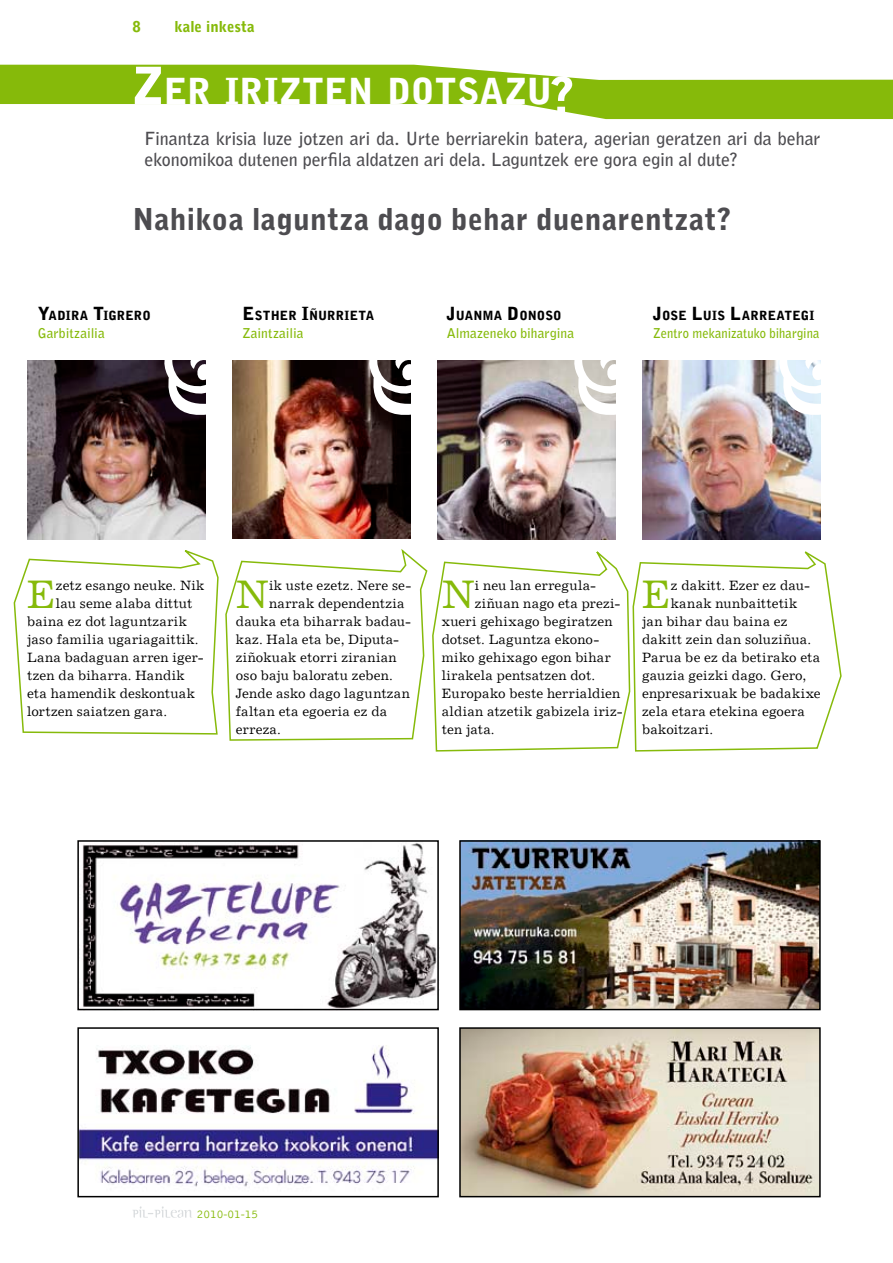
<style>
.page{position:relative;width:893px;height:1263px;background:#fff}
.page>*{position:absolute;margin:0;border:0;box-sizing:border-box;transform-origin:0 0}
.t1{font:39.75px "Excelsior LT";color:#86ba0a}
.t2{font:900 35.7px "Bell Gothic Std";letter-spacing:.015em;color:#fff}
.t3{font:900 30px "Bell Gothic Std";letter-spacing:.015em;color:#4d4c50}
.t4{font:700 18px/21px "Bell Gothic Std";letter-spacing:-.01em;color:#4d4c50}
.t5{font:900 15px "Bell Gothic Std";color:#86ba0a}
.t6{font:13.5px "Excelsior LT";letter-spacing:.015em;color:#000}
.t7{font:700 13.5px "Bell Gothic Std";letter-spacing:.005em;color:#86ba0a}
.t8{font:700 13.5px "Bell Gothic Std";letter-spacing:.005em;color:#86ba0a;scale:.93 1}
.t9{font:900 12.6px "Bell Gothic Std";letter-spacing:.01em;color:#000}
.t10{font:300 12px "Bell Gothic";color:#86ba0a}
.s1{font-size:51px}
.s2{font-size:18px}
</style>
<div class="page">
<svg style="left:133px;top:1206px;width:59px;height:12px"></svg>
<svg style="left:0;top:65px;width:893px;height:54px;fill:#86ba0a"></svg>
<img style="left:27px;top:361px;width:179px;height:178px">
<svg style="left:156px;top:360px;width:50px;height:59px"></svg>
<img style="left:232px;top:361px;width:178px;height:178px">
<svg style="left:361px;top:360px;width:50px;height:59px"></svg>
<img style="left:437px;top:360px;width:179px;height:179px">
<svg style="left:566px;top:360px;width:50px;height:59px"></svg>
<img style="left:642px;top:361px;width:179px;height:178px">
<svg style="left:771px;top:360px;width:50px;height:59px"></svg>
<svg style="left:13px;top:550px;width:206px;height:185px"></svg>
<svg style="left:225px;top:549px;width:617px;height:203px"></svg>
<img style="left:80px;top:1045px;width:356px;height:142px">
<div style="left:77px;top:1027px;width:362px;height:170px;border:2px solid #000"></div>
<img style="left:462px;top:1030px;width:356px;height:164px">
<div style="left:459px;top:1027px;width:362px;height:170px;border:2px solid #000"></div>
<img style="left:78px;top:843px;width:361px;height:168px">
<div style="left:77px;top:840px;width:362px;height:170px;border:2px solid #000"></div>
<img style="left:462px;top:843px;width:356px;height:164px">
<div style="left:459px;top:840px;width:362px;height:170px;border:2px solid #000"></div>
<p class="t5" style="left:133px;top:18px;width:10px">8</p>
<p class="t5" style="left:175px;top:18px;width:81px">kale inkesta</p>
<h2 class="t2" style="left:132px;top:71px;width:444px"><span class="s1">Z</span>ER IRIZTEN DOTSAZU<span class="s1">?</span></h2>
<h3 class="t4" style="left:145px;top:128px;width:677px">Finantza krisia luze jotzen ari da. Urte berriarekin batera, agerian geratzen ari da behar ekonomikoa dutenen perfila aldatzen ari dela. Laguntzek ere gora egin al dute?</h3>
<h3 class="t3" style="left:133px;top:202px;width:600px">Nahikoa laguntza dago behar duenarentzat?</h3>
<p class="t9" style="left:38px;top:308px;width:114px"><span class="s2">Y</span>ADIRA <span class="s2">T</span>IGRERO</p>
<p class="t7" style="left:38px;top:325px;width:68px">Garbitzailia</p>
<p class="t9" style="left:242px;top:308px;width:133px"><span class="s2">E</span>STHER <span class="s2">I</span>ÑURRIETA</p>
<p class="t7" style="left:242px;top:325px;width:63px">Zaintzailia</p>
<p class="t9" style="left:447px;top:308px;width:116px"><span class="s2">J</span>UANMA <span class="s2">D</span>ONOSO</p>
<p class="t7" style="left:447px;top:325px;width:129px">Almazeneko bihargina</p>
<p class="t9" style="left:653px;top:308px;width:163px"><span class="s2">J</span>OSE <span class="s2">L</span>UIS <span class="s2">L</span>ARREATEGI</p>
<p class="t8" style="left:653px;top:325px;width:180px">Zentro mekanizatuko bihargina</p>
<h1 class="t1" style="left:27px;top:572px;width:30px">E</h1>
<p class="t6" style="left:56px;top:578px;width:150px">zetz esango neuke. Nik</p>
<p class="t6" style="left:56px;top:596px;width:138px">lau seme alaba dittut</p>
<p class="t6" style="left:27px;top:614px;width:161px">baina ez dot laguntzarik</p>
<p class="t6" style="left:27px;top:632px;width:173px">jaso familia ugariagaittik.</p>
<p class="t6" style="left:27px;top:650px;width:178px">Lana badaguan arren iger-</p>
<p class="t6" style="left:27px;top:668px;width:159px">tzen da biharra. Handik</p>
<p class="t6" style="left:27px;top:686px;width:169px">eta hamendik deskontuak</p>
<p class="t6" style="left:27px;top:704px;width:142px">lortzen saiatzen gara.</p>
<h1 class="t1" style="left:236px;top:572px;width:35px">N</h1>
<p class="t6" style="left:269px;top:578px;width:144px">ik uste ezetz. Nere se-</p>
<p class="t6" style="left:269px;top:596px;width:137px">narrak dependentzia</p>
<p class="t6" style="left:236px;top:614px;width:177px">dauka eta biharrak badau-</p>
<p class="t6" style="left:236px;top:632px;width:165px">kaz. Hala eta be, Diputa-</p>
<p class="t6" style="left:236px;top:650px;width:162px">ziñokuak etorri ziranian</p>
<p class="t6" style="left:236px;top:668px;width:159px">oso baju baloratu zeben.</p>
<p class="t6" style="left:236px;top:686px;width:176px">Jende asko dago laguntzan</p>
<p class="t6" style="left:236px;top:704px;width:153px">faltan eta egoeria ez da</p>
<p class="t6" style="left:236px;top:722px;width:46px">erreza.</p>
<h1 class="t1" style="left:442px;top:572px;width:35px">N</h1>
<p class="t6" style="left:475px;top:578px;width:123px">i neu lan erregula-</p>
<p class="t6" style="left:475px;top:596px;width:147px">ziñuan nago eta prezi-</p>
<p class="t6" style="left:442px;top:614px;width:172px">xueri gehixago begiratzen</p>
<p class="t6" style="left:442px;top:632px;width:159px">dotset. Laguntza ekono-</p>
<p class="t6" style="left:442px;top:650px;width:171px">miko gehixago egon bihar</p>
<p class="t6" style="left:442px;top:668px;width:155px">lirakela pentsatzen dot.</p>
<p class="t6" style="left:442px;top:686px;width:180px">Europako beste herrialdien</p>
<p class="t6" style="left:442px;top:704px;width:183px">aldian atzetik gabizela iriz-</p>
<p class="t6" style="left:442px;top:722px;width:54px">ten jata.</p>
<h1 class="t1" style="left:642px;top:572px;width:30px">E</h1>
<p class="t6" style="left:671px;top:578px;width:141px">z dakitt. Ezer ez dau-</p>
<p class="t6" style="left:671px;top:596px;width:128px">kanak nunbaittetik</p>
<p class="t6" style="left:642px;top:614px;width:147px">jan bihar dau baina ez</p>
<p class="t6" style="left:642px;top:632px;width:171px">dakitt zein dan soluziñua.</p>
<p class="t6" style="left:642px;top:650px;width:180px">Parua be ez da betirako eta</p>
<p class="t6" style="left:642px;top:668px;width:166px">gauzia geizki dago. Gero,</p>
<p class="t6" style="left:642px;top:686px;width:180px">enpresarixuak be badakixe</p>
<p class="t6" style="left:642px;top:704px;width:164px">zela etara etekina egoera</p>
<p class="t6" style="left:642px;top:722px;width:73px">bakoitzari.</p>
<p class="t10" style="left:197px;top:1207px;width:63px">2010-01-15</p>
</div>
